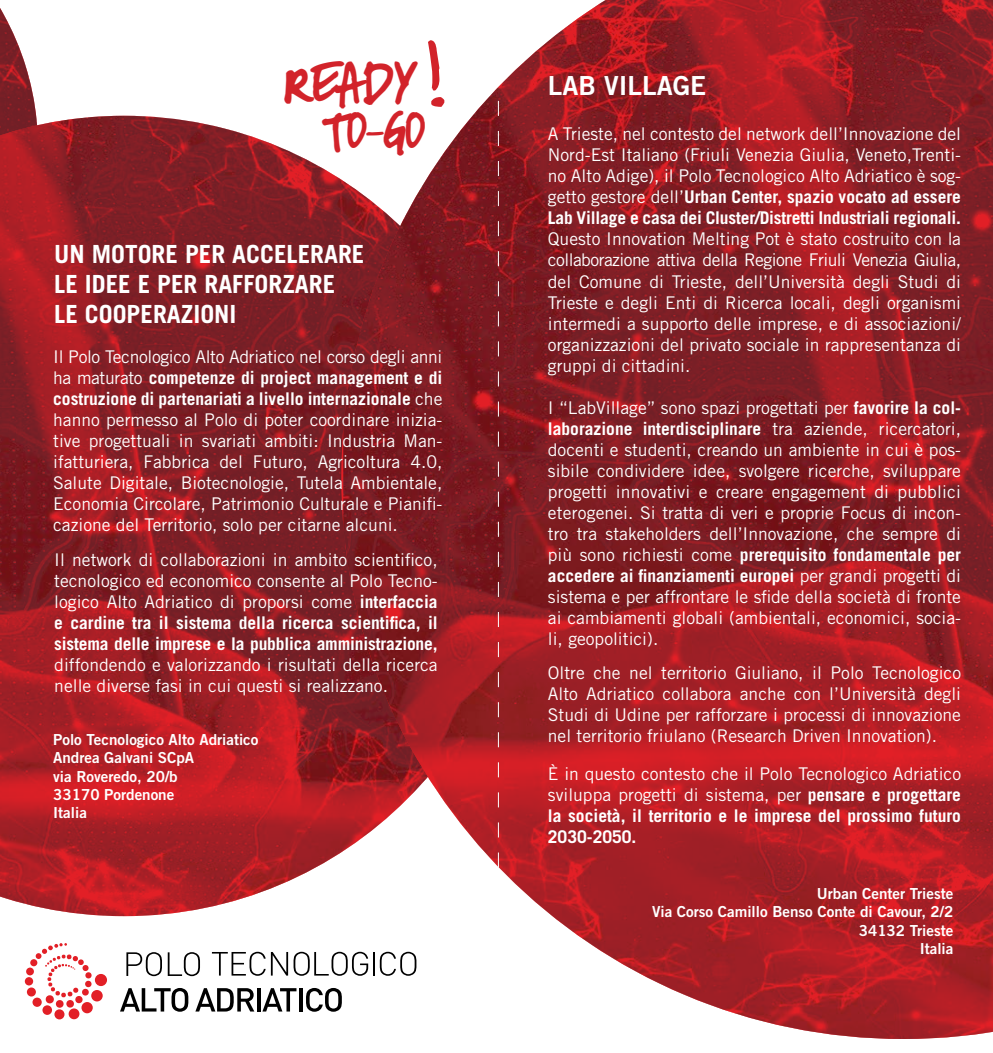
<style>
.page{position:relative;width:993px;height:1053px;background:#fff}
.page>*{position:absolute;margin:0;border:0;box-sizing:border-box;transform-origin:0 0}
.t1{font:69.88px "Miserably Lose";color:#d2232a}
.t2{font:48px "Miserably Lose";color:#d2232a}
.t3{font:43.75px "Miserably Lose";color:#d2232a}
.t4{font:26.25px "Trade Gothic LT Std Bd 2";color:#fff}
.t5{font:700 25px/30px "Trade Gothic LT Std";color:#fff}
.t6{font:17.5px/21px "Trade Gothic LT Std";color:#fff;text-align:justify}
.t7{font:700 17.5px/21px "Trade Gothic LT Std";color:#fff;text-align:justify}
.t8{font:15.12px/18.2px "Trade Gothic LT Std Bd 2";color:#fff}
.s1{font-size:27px}
.s2{font-weight:700}
.s3{font-weight:400}
</style>
<div class="page">
<img style="left:0;top:8px;width:37px;height:108px">
<img style="left:0;top:116px;width:341px;height:800px">
<img style="left:343px;top:0;width:649px;height:1038px">
<svg style="left:498px;top:0;width:1px;height:1038px"></svg>
<div style="left:30px;top:959px;width:7px;height:7px;background:#e21f26;border-radius:50%"></div>
<div style="left:26px;top:967px;width:8px;height:8px;background:#e21f26;border-radius:50%"></div>
<div style="left:25px;top:977px;width:8px;height:8px;background:#e21f26;border-radius:50%"></div>
<div style="left:27px;top:987px;width:9px;height:9px;background:#e21f26;border-radius:50%"></div>
<svg style="left:32px;top:997px;width:10px;height:9px"></svg>
<div style="left:42px;top:1005px;width:10px;height:9px;background:#e21f26;border-radius:50%"></div>
<div style="left:54px;top:1009px;width:10px;height:10px;background:#e21f26;border-radius:50%"></div>
<div style="left:69px;top:1008px;width:10px;height:11px;background:#e21f26;border-radius:50%"></div>
<div style="left:81px;top:1001px;width:12px;height:12px;background:#e21f26;border-radius:50%"></div>
<div style="left:91px;top:989px;width:12px;height:12px;background:#e21f26;border-radius:50%"></div>
<div style="left:95px;top:973px;width:12px;height:12px;background:#e21f26;border-radius:50%"></div>
<svg style="left:36px;top:943px;width:56px;height:65px"></svg>
<svg style="left:126px;top:952px;width:36px;height:24px"></svg>
<svg style="left:168px;top:952px;width:32px;height:24px"></svg>
<svg style="left:212px;top:951px;width:53px;height:24px"></svg>
<svg style="left:271px;top:951px;width:97px;height:24px"></svg>
<hr style="left:373px;top:951px;width:2px;height:24px;background:#000">
<svg style="left:379px;top:951px;width:37px;height:24px"></svg>
<svg style="left:120px;top:988px;width:68px;height:23px"></svg>
<svg style="left:195px;top:988px;width:59px;height:23px"></svg>
<hr style="left:257px;top:988px;width:4px;height:23px;background:#000">
<svg style="left:262px;top:988px;width:34px;height:23px"></svg>
<hr style="left:299px;top:988px;width:3px;height:23px;background:#000">
<svg style="left:306px;top:988px;width:36px;height:23px"></svg>
<h1 class="t1" style="left:428px;top:28px;width:18px">!</h1>
<h2 class="t2" style="left:284px;top:53px;width:135px">READY</h2>
<h3 class="t3" style="left:321px;top:104px;width:105px">TO<span class="s1">-</span>GO</h3>
<h3 class="t5" style="left:54px;top:238px;width:311px">UN MOTORE PER ACCELERARE<br>LE IDEE E PER RAFFORZARE<br>LE COOPERAZIONI</h3>
<p class="t6" style="left:53px;top:346px;width:390px">Il Polo Tecnologico Alto Adriatico nel corso degli anni ha maturato <span class="s2">competenze di project management e di costruzione di partenariati a livello internazionale</span> che hanno permesso al Polo di poter coordinare inizia&shy;tive progettuali in svariati ambiti: Industria Man&shy;ifatturiera, Fabbrica del Futuro, Agricoltura 4.0, Salute Digitale, Biotecnologie, Tutela Ambientale, Economia Circolare, Patrimonio Culturale e Pianifi&shy;cazione del Territorio, solo per citarne alcuni.</p>
<p class="t6" style="left:54px;top:548px;width:385px">Il network di collaborazioni in ambito scientifico, tecnologico ed economico consente al Polo Tecno&shy;logico Alto Adriatico di proporsi come <span class="s2">interfaccia e cardine tra il sistema della ricerca scientifica, il sistema delle imprese e la pubblica amministrazione,</span></p>
<p class="t6" style="left:54px;top:653px;width:385px">diffondendo e valorizzando i risultati della ricerca nelle diverse fasi in cui questi si realizzano.</p>
<p class="t8" style="left:53px;top:730px;width:207px">Polo Tecnologico Alto Adriatico<br>Andrea Galvani SCpA<br>via Roveredo, 20/b<br>33170 Pordenone<br>Italia</p>
<h3 class="t4" style="left:547px;top:70px;width:160px">LAB VILLAGE</h3>
<p class="t6" style="left:547px;top:123px;width:414px">A Trieste, nel contesto del network dell’Innovazione del Nord-Est Italiano (Friuli Venezia Giulia, Veneto,Trenti&shy;no Alto Adige), il Polo Tecnologico Alto Adriatico è sog&shy;getto gestore dell’<span class="s2">Urban Center, spazio vocato ad essere Lab Village e casa dei Cluster/Distretti Industriali regionali.</span></p>
<p class="t6" style="left:547px;top:228px;width:414px">Questo Innovation Melting Pot è stato costruito con la collaborazione attiva della Regione Friuli Venezia Giulia, del Comune di Trieste, dell’Università degli Studi di Trieste e degli Enti di Ricerca locali, degli organismi intermedi a supporto delle imprese, e di associazioni/ organizzazioni del privato sociale in rappresentanza di gruppi di cittadini.</p>
<p class="t6" style="left:547px;top:397px;width:414px">I “LabVillage” sono spazi progettati per <span class="s2">favorire la col&shy;laborazione interdisciplinare</span> tra aziende, ricercatori, docenti e studenti, creando un ambiente in cui è pos&shy;sibile condividere idee, svolgere ricerche, sviluppare progetti innovativi e creare engagement di pubblici eterogenei. Si tratta di veri e proprie Focus di incon&shy;tro tra stakeholders dell’Innovazione, che sempre di più sono richiesti come <span class="s2">prerequisito fondamentale per accedere ai finanziamenti europei</span> per grandi progetti di sistema e per affrontare le sfide della società di fronte ai cambiamenti globali (ambientali, economici, socia&shy;li, geopolitici).</p>
<p class="t6" style="left:547px;top:662px;width:414px">Oltre che nel territorio Giuliano, il Polo Tecnologico Alto Adriatico collabora anche con l’Università degli Studi di Udine per rafforzare i processi di innovazione nel territorio friulano (Research Driven Innovation).</p>
<p class="t7" style="left:547px;top:762px;width:414px"><span class="s3">È in questo contesto che il Polo Tecnologico Adriatico sviluppa progetti di sistema, per</span> pensare e progettare la società, il territorio e le imprese del prossimo futuro 2030-2050.</p>
<p class="t8" style="left:651px;top:884px;width:303px;text-align:right">Urban Center Trieste<br>Via Corso Camillo Benso Conte di Cavour, 2/2<br>34132 Trieste<br>Italia</p>
</div>
